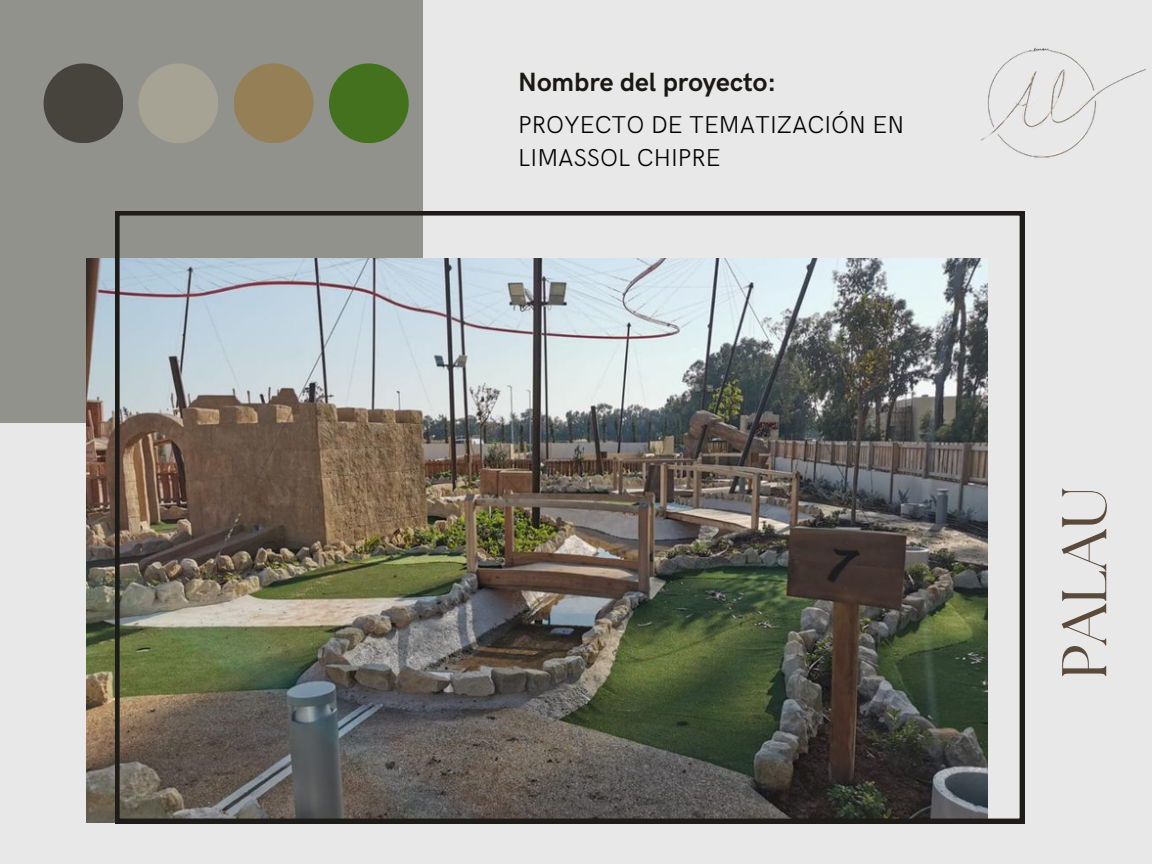
<style>
.page{position:relative;width:1152px;height:864px;background:#e8e8e8}
.page>*{position:absolute;margin:0;border:0;box-sizing:border-box;transform-origin:0 0}
.t1{font:63px "The Seasons";color:#5a4a3b}
.t2{font:700 26.4px "HK Grotesk";color:#191814}
.t3{font:300 24.45px/33.6px "HK Grotesk";color:#000}
</style>
<div class="page">
<div style="left:0;top:0;width:422px;height:422px;background:#92928d"></div>
<img style="left:86px;top:259px;width:29px;height:563px">
<img style="left:115px;top:211px;width:909px;height:612px">
<div style="left:44px;top:63px;width:79px;height:80px;background:#46443c;border-radius:50%"></div>
<div style="left:139px;top:63px;width:79px;height:80px;background:#a7a394;border-radius:50%"></div>
<div style="left:234px;top:63px;width:79px;height:80px;background:#947f57;border-radius:50%"></div>
<div style="left:329px;top:63px;width:80px;height:80px;background:#43711d;border-radius:50%"></div>
<img style="left:980px;top:48px;width:166px;height:110px">
<p class="t2" style="left:518px;top:67px;width:259px">Nombre del proyecto:</p>
<p class="t3" style="left:518px;top:109px;width:387px">PROYECTO DE TEMATIZACIÓN EN<br>LIMASSOL CHIPRE</p>
<h1 class="t1" style="left:1056px;top:679px;width:194px;rotate:-90deg">PALAU</h1>
</div>
